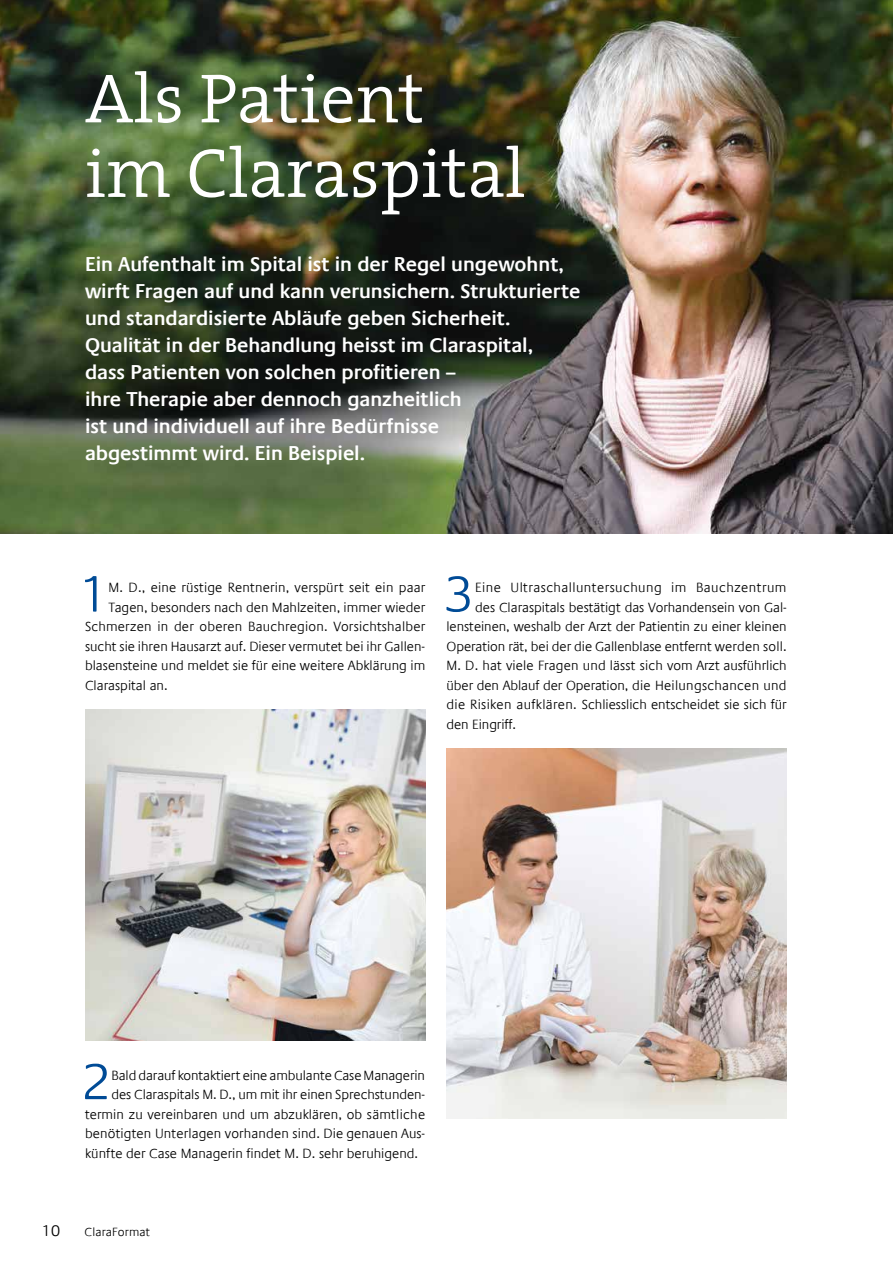
<style>
.page{position:relative;width:893px;height:1263px;background:#fff}
.page>*{position:absolute;margin:0;border:0;box-sizing:border-box;transform-origin:0 0}
.t1{font:300 70.2px/74.6px "The Serif";color:#fff}
.t2{font:300 51.6px "Praxis Com";color:#004b96}
.t3{font:600 20.25px/27px "Praxis Com";letter-spacing:-.005em;color:#fff}
.t4{font:300 15.75px "Praxis Com";color:#000}
.t5{font:300 13.5px "Praxis Com";color:#000}
.t6{font:300 13.5px "Praxis Com";letter-spacing:.03em;color:#000}
.t7{font:300 12px "Praxis Com";letter-spacing:.015em;color:#000}
</style>
<div class="page">
<img style="left:446px;top:748px;width:341px;height:371px">
<img style="left:0;top:0;width:893px;height:534px">
<img style="left:85px;top:709px;width:340px;height:332px">
<h1 class="t1" style="left:85px;top:59px;width:442px">Als Patient im Claraspital</h1>
<p class="t3" style="left:85px;top:250px;width:497px">Ein Aufenthalt im Spital ist in der Regel ungewohnt, wirft Fragen auf und kann verunsichern. Strukturierte und standardisierte Abläufe geben Sicherheit.<br>Qualität in der Behandlung heisst im Claraspital,<br>dass Patienten von solchen profitieren –<br>ihre Therapie aber dennoch ganzheitlich<br>ist und individuell auf ihre Bedürfnisse<br>abgestimmt wird. Ein Beispiel.</p>
<h2 class="t2" style="left:77px;top:564px;width:33px">1</h2>
<p class="t5" style="left:109px;top:580px;width:318px">M. D., eine rüstige Rentnerin, verspürt seit ein paar</p>
<p class="t5" style="left:109px;top:599px;width:318px">Tagen, besonders nach den Mahlzeiten, immer wieder</p>
<p class="t5" style="left:85px;top:619px;width:342px">Schmerzen in der oberen Bauchregion. Vorsichtshalber</p>
<p class="t5" style="left:85px;top:638px;width:342px">sucht sie ihren Hausarzt auf. Dieser vermutet bei ihr Gallen-</p>
<p class="t5" style="left:85px;top:658px;width:342px">blasensteine und meldet sie für eine weitere Abklärung im</p>
<p class="t5" style="left:85px;top:677px;width:84px">Claraspital an.</p>
<h2 class="t2" style="left:443px;top:564px;width:33px">3</h2>
<p class="t6" style="left:475px;top:580px;width:313px">Eine Ultraschalluntersuchung im Bauchzentrum</p>
<p class="t5" style="left:475px;top:599px;width:313px">des Claraspitals bestätigt das Vorhandensein von Gal-</p>
<p class="t5" style="left:446px;top:619px;width:342px">lensteinen, weshalb der Arzt der Patientin zu einer kleinen</p>
<p class="t5" style="left:446px;top:638px;width:342px">Operation rät, bei der die Gallenblase entfernt werden soll.</p>
<p class="t5" style="left:446px;top:658px;width:342px">M. D. hat viele Fragen und lässt sich vom Arzt ausführlich</p>
<p class="t5" style="left:446px;top:677px;width:342px">über den Ablauf der Operation, die Heilungschancen und</p>
<p class="t5" style="left:446px;top:697px;width:342px">die Risiken aufklären. Schliesslich entscheidet sie sich für</p>
<p class="t5" style="left:446px;top:716px;width:71px">den Eingriff.</p>
<h2 class="t2" style="left:80px;top:1052px;width:33px">2</h2>
<p class="t5" style="left:111px;top:1067px;width:315px">Bald darauf kontaktiert eine ambulante Case Managerin</p>
<p class="t5" style="left:111px;top:1087px;width:315px">des Claraspitals M. D., um mit ihr einen Sprechstunden-</p>
<p class="t5" style="left:85px;top:1106px;width:342px">termin zu vereinbaren und um abzuklären, ob sämtliche</p>
<p class="t5" style="left:85px;top:1126px;width:342px">benötigten Unterlagen vorhanden sind. Die genauen Aus-</p>
<p class="t5" style="left:85px;top:1145px;width:335px">künfte der Case Managerin findet M. D. sehr beruhigend.</p>
<p class="t4" style="left:41px;top:1221px;width:21px">10</p>
<p class="t7" style="left:85px;top:1224px;width:67px">ClaraFormat</p>
</div>
